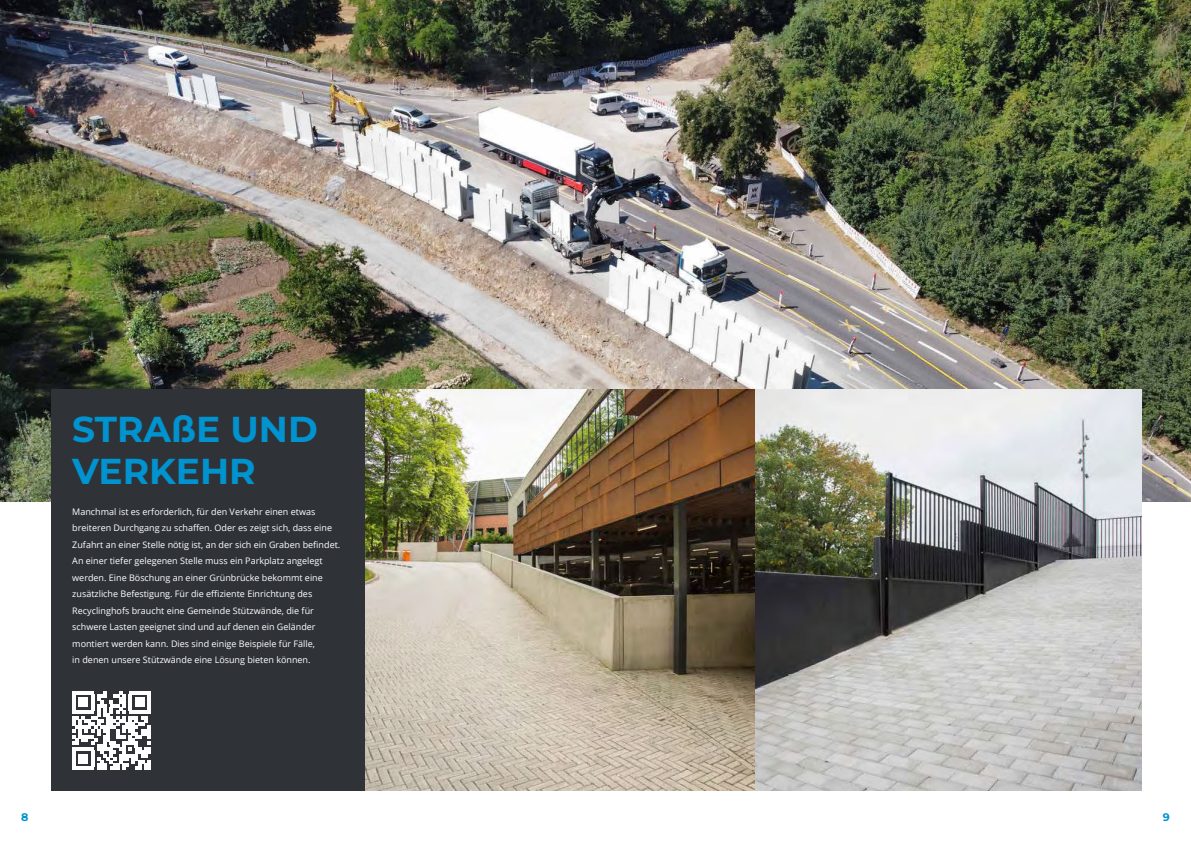
<style>
.page{position:relative;width:1191px;height:842px;background:#fff}
.page>*{position:absolute;margin:0;border:0;box-sizing:border-box;transform-origin:0 0}
.t1{font:700 36px/42px "Montserrat";color:#0093d0}
.t2{font:700 11px "Montserrat";color:#0093d0}
.t3{font:9px/16.5px "Open Sans";color:#fff}
</style>
<div class="page">
<img style="left:0;top:0;width:1191px;height:502px">
<div style="left:51px;top:389px;width:325px;height:402px;background:#2f3338"></div>
<img style="left:366px;top:389px;width:389px;height:402px">
<svg style="left:72px;top:691px;width:78px;height:79px"></svg>
<hr style="left:72px;top:766px;width:22px;height:4px;background:#fff">
<div style="left:79px;top:754px;width:9px;height:9px;background:#fff"></div>
<img style="left:755px;top:389px;width:386px;height:402px">
<h1 class="t1" style="left:72px;top:409px;width:247px">STRAßE UND<br>VERKEHR</h1>
<p class="t3" style="left:72px;top:503px;width:269px">Manchmal ist es erforderlich, für den Verkehr einen etwas breiteren Durchgang zu schaffen. Oder es zeigt sich, dass eine Zufahrt an einer Stelle nötig ist, an der sich ein Graben befindet.<br>An einer tiefer gelegenen Stelle muss ein Parkplatz angelegt werden. Eine Böschung an einer Grünbrücke bekommt eine zusätzliche Befestigung. Für die effiziente Einrichtung des Recyclinghofs braucht eine Gemeinde Stützwände, die für schwere Lasten geeignet sind und auf denen ein Geländer montiert werden kann. Dies sind einige Beispiele für Fälle,<br>in denen unsere Stützwände eine Lösung bieten können.</p>
<p class="t2" style="left:21px;top:811px;width:9px">8</p>
<p class="t2" style="left:1162px;top:811px;width:9px">9</p>
</div>
